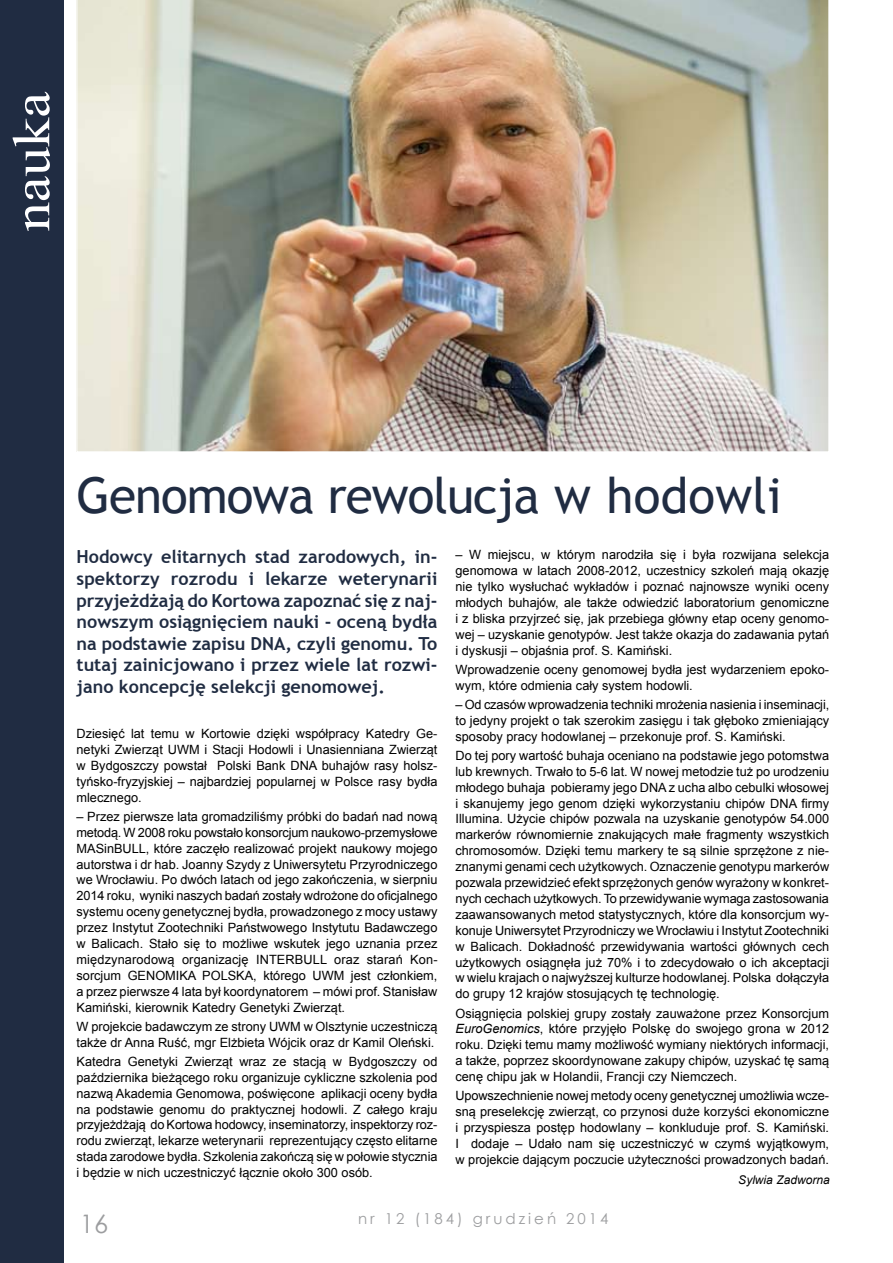
<style>
.page{position:relative;width:893px;height:1263px;background:#fff}
.page>*{position:absolute;margin:0;border:0;box-sizing:border-box;transform-origin:0 0}
.t1{font:52.65px "Times New Roman";color:#fff;scale:1.11 1}
.t2{font:49.5px "Trebuchet MS";letter-spacing:-.02em;color:#202c42}
.t3{font:25.5px "Century Gothic";color:#9c9d9f}
.t4{font:700 18px/21.6px "Trebuchet MS";color:#202c42;text-align:justify}
.t5{font:15px "Century Gothic";letter-spacing:.2em;color:#9c9d9f}
.t6{font:12.75px/15.9px "Arial";color:#000;text-align:justify}
.t7{font:italic 12px "Arial";color:#000}
.s1{font-style:italic}
</style>
<div class="page">
<div style="left:0;top:0;width:64px;height:1263px;background:#202c42"></div>
<img style="left:77px;top:0;width:752px;height:452px">
<h1 class="t1" style="left:-4px;top:231px;width:127px;rotate:-90deg">nauka</h1>
<h2 class="t2" style="left:77px;top:466px;width:707px">Genomowa rewolucja w hodowli</h2>
<p class="t6" style="left:455px;top:547px;width:375px">– W miejscu, w którym narodziła się i była rozwijana selekcja genomowa w latach 2008-2012, uczestnicy szkoleń mają okazję nie tylko wysłuchać wykładów i poznać najnowsze wyniki oceny młodych buhajów, ale także odwiedzić laboratorium genomiczne i z bliska przyjrzeć się, jak przebiega główny etap oceny genomo&shy;wej – uzyskanie genotypów. Jest także okazja do zadawania pytań i dyskusji – objaśnia prof. S. Kamiński.</p>
<p class="t6" style="left:455px;top:662px;width:375px">Wprowadzenie oceny genomowej bydła jest wydarzeniem epoko&shy;wym, które odmienia cały system hodowli.</p>
<p class="t6" style="left:455px;top:697px;width:375px">– Od czasów wprowadzenia techniki mrożenia nasienia i inseminacji, to jedyny projekt o tak szerokim zasięgu i tak głęboko zmieniający sposoby pracy hodowlanej – przekonuje prof. S. Kamiński.</p>
<p class="t6" style="left:455px;top:747px;width:375px">Do tej pory wartość buhaja oceniano na podstawie jego potomstwa lub krewnych. Trwało to 5-6 lat. W nowej metodzie tuż po urodzeniu młodego buhaja pobieramy jego DNA z ucha albo cebulki włosowej i skanujemy jego genom dzięki wykorzystaniu chipów DNA firmy Illumina. Użycie chipów pozwala na uzyskanie genotypów 54.000 markerów równomiernie znakujących małe fragmenty wszystkich chromosomów. Dzięki temu markery te są silnie sprzężone z nie&shy;znanymi genami cech użytkowych. Oznaczenie genotypu markerów pozwala przewidzieć efekt sprzężonych genów wyrażony w konkret&shy;nych cechach użytkowych. To przewidywanie wymaga zastosowania zaawansowanych metod statystycznych, które dla konsorcjum wy&shy;konuje Uniwersytet Przyrodniczy we Wrocławiu i Instytut Zootechniki w Balicach. Dokładność przewidywania wartości głównych cech użytkowych osiągnęła już 70% i to zdecydowało o ich akceptacji w wielu krajach o najwyższej kulturze hodowlanej. Polska dołączyła do grupy 12 krajów stosujących tę technologię.</p>
<p class="t6" style="left:455px;top:1005px;width:375px">Osiągnięcia polskiej grupy zostały zauważone przez Konsorcjum <span class="s1">EuroGenomics</span>, które przyjęło Polskę do swojego grona w 2012 roku. Dzięki temu mamy możliwość wymiany niektórych informacji, a także, poprzez skoordynowane zakupy chipów, uzyskać tę samą cenę chipu jak w Holandii, Francji czy Niemczech.</p>
<p class="t6" style="left:455px;top:1088px;width:375px">Upowszechnienie nowej metody oceny genetycznej umożliwia wcze&shy;sną preselekcję zwierząt, co przynosi duże korzyści ekonomiczne i przyspiesza postęp hodowlany – konkluduje prof. S. Kamiński.<br>I dodaje – Udało nam się uczestniczyć w czymś wyjątkowym, w projekcie dającym poczucie użyteczności prowadzonych badań.</p>
<p class="t7" style="left:738px;top:1172px;width:93px">Sylwia Zadworna</p>
<p class="t4" style="left:77px;top:546px;width:362px">Hodowcy elitarnych stad zarodowych, in&shy;spektorzy rozrodu i lekarze weterynarii przyjeżdżają do Kortowa zapoznać się z naj&shy;nowszym osiągnięciem nauki - oceną bydła na podstawie zapisu DNA, czyli genomu. To tutaj zainicjowano i przez wiele lat rozwi&shy;jano koncepcję selekcji genomowej.</p>
<p class="t6" style="left:77px;top:726px;width:362px">Dziesięć lat temu w Kortowie dzięki współpracy Katedry Ge&shy;netyki Zwierząt UWM i Stacji Hodowli i Unasienniana Zwierząt w Bydgoszczy powstał Polski Bank DNA buhajów rasy holsz&shy;tyńsko-fryzyjskiej – najbardziej popularnej w Polsce rasy bydła mlecznego.</p>
<p class="t6" style="left:77px;top:808px;width:363px">– Przez pierwsze lata gromadziliśmy próbki do badań nad nową metodą. W 2008 roku powstało konsorcjum naukowo-przemysłowe MASinBULL, które zaczęło realizować projekt naukowy mojego autorstwa i dr hab. Joanny Szydy z Uniwersytetu Przyrodniczego we Wrocławiu. Po dwóch latach od jego zakończenia, w sierpniu 2014 roku, wyniki naszych badań zostały wdrożone do oficjalnego systemu oceny genetycznej bydła, prowadzonego z mocy ustawy przez Instytut Zootechniki Państwowego Instytutu Badawczego w Balicach. Stało się to możliwe wskutek jego uznania przez międzynarodową organizację INTERBULL oraz starań Kon&shy;sorcjum GENOMIKA POLSKA, którego UWM jest członkiem, a przez pierwsze 4 lata był koordynatorem – mówi prof. Stanisław Kamiński, kierownik Katedry Genetyki Zwierząt.</p>
<p class="t6" style="left:77px;top:1018px;width:362px">W projekcie badawczym ze strony UWM w Olsztynie uczestniczą także dr Anna Ruść, mgr Elżbieta Wójcik oraz dr Kamil Oleński.</p>
<p class="t6" style="left:77px;top:1053px;width:362px">Katedra Genetyki Zwierząt wraz ze stacją w Bydgoszczy od października bieżącego roku organizuje cykliczne szkolenia pod nazwą Akademia Genomowa, poświęcone aplikacji oceny bydła na podstawie genomu do praktycznej hodowli. Z całego kraju przyjeżdżają do Kortowa hodowcy, inseminatorzy, inspektorzy roz&shy;rodu zwierząt, lekarze weterynarii reprezentujący często elitarne stada zarodowe bydła. Szkolenia zakończą się w połowie stycznia i będzie w nich uczestniczyć łącznie około 300 osób.</p>
<h3 class="t3" style="left:80px;top:1206px;width:30px">16</h3>
<p class="t5" style="left:358px;top:1208px;width:252px">nr 12 (184) grudzień 2014</p>
</div>
